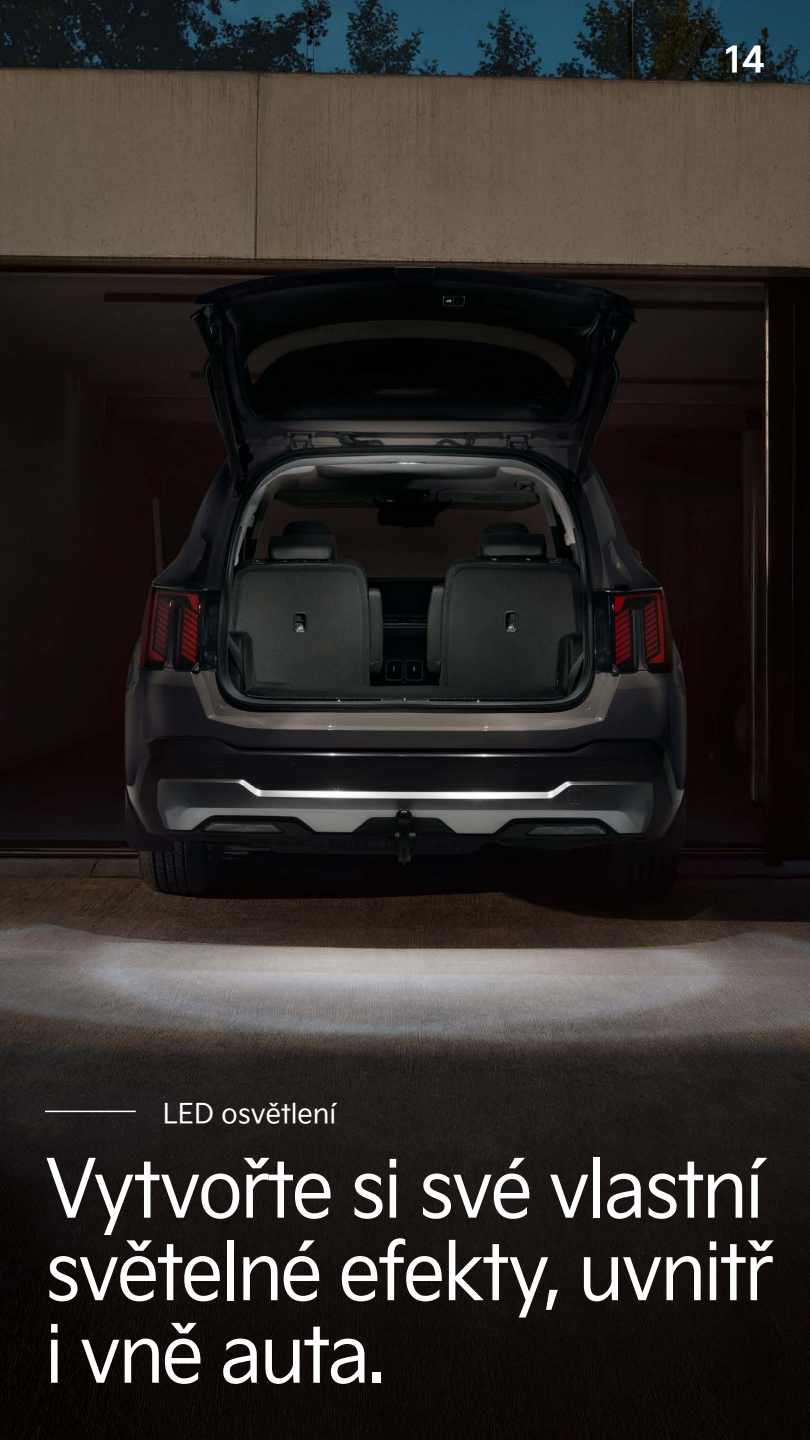
<style>
.page{position:relative;width:810px;height:1440px;background:#fff}
.page>*{position:absolute;margin:0;border:0;box-sizing:border-box;transform-origin:0 0}
.t1{font:78.75px/82.5px "Kia Signature OTF Regular";letter-spacing:-.03em;color:#fff;scale:.94 1}
.t2{font:36px "Kia Signature OTF Bold";color:#fff}
.t3{font:27px "Kia Signature OTF Regular";color:#fff}
</style>
<div class="page">
<img style="left:0;top:0;width:810px;height:1440px">
<hr style="left:45px;top:1111px;width:91px;height:1px;background:#fff">
<p class="t2" style="left:725px;top:32px;width:42px">14</p>
<p class="t3" style="left:163px;top:1094px;width:175px">LED osvětlení</p>
<p class="t1" style="left:45px;top:1143px;width:777px">Vytvořte si své vlastní světelné efekty, uvnitř i vně auta.</p>
</div>
